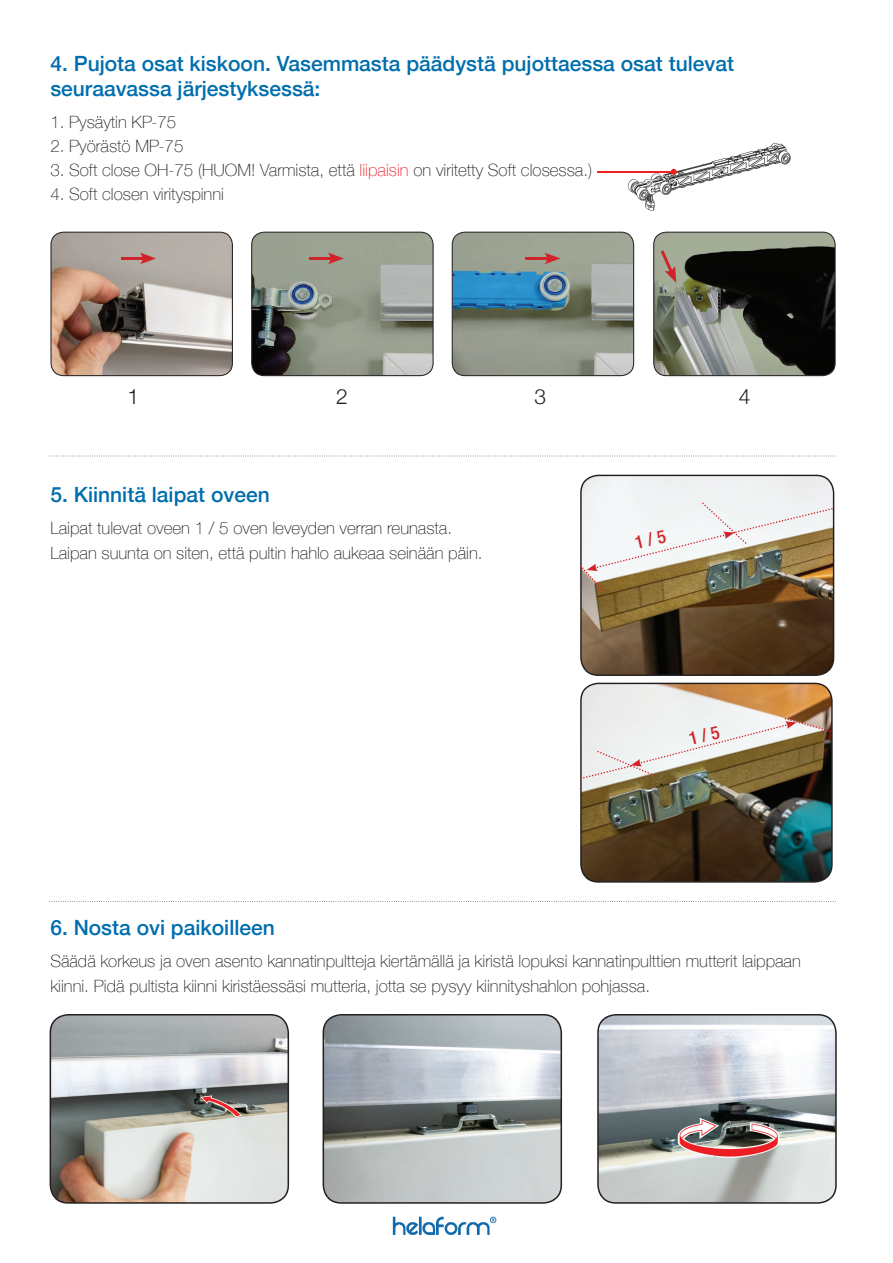
<style>
.page{position:relative;width:893px;height:1263px;background:#fff}
.page>*{position:absolute;margin:0;border:0;box-sizing:border-box;transform-origin:0 0}
.t1{font:500 21px/25.2px "Helvetica Neue";color:#006ead}
.t2{font:300 21px "Helvetica Neue";color:#231f20}
.t3{font:100 16.95px/25.2px "Helvetica Neue";color:#231f20}
.s1{color:#ee1d23}
</style>
<div class="page">
<svg style="left:50px;top:232px;width:183px;height:144px"></svg>
<svg style="left:251px;top:232px;width:183px;height:144px"></svg>
<svg style="left:452px;top:232px;width:182px;height:144px"></svg>
<svg style="left:653px;top:232px;width:183px;height:144px"></svg>
<svg style="left:50px;top:1014px;width:239px;height:190px"></svg>
<svg style="left:323px;top:1014px;width:239px;height:190px"></svg>
<svg style="left:597px;top:1014px;width:240px;height:190px"></svg>
<svg style="left:50px;top:456px;width:786px;height:1px"></svg>
<svg style="left:50px;top:901px;width:786px;height:1px"></svg>
<img style="left:392px;top:1216px;width:105px;height:19px">
<svg style="left:580px;top:475px;width:254px;height:201px"></svg>
<img style="left:580px;top:683px;width:253px;height:200px">
<img style="left:627px;top:143px;width:163px;height:68px">
<hr style="left:597px;top:171px;width:77px;height:2px;background:#ee2123">
<svg style="left:627px;top:143px;width:69px;height:39px"></svg>
<img style="left:672px;top:1112px;width:117px;height:50px">
<svg style="left:200px;top:1095px;width:42px;height:22px"></svg>
<svg style="left:580px;top:503px;width:253px;height:88px"></svg>
<svg style="left:580px;top:718px;width:251px;height:61px"></svg>
<p class="t1" style="left:50px;top:50px;width:685px">4. Pujota osat kiskoon. Vasemmasta päädystä pujottaessa osat tulevat seuraavassa järjestyksessä:</p>
<p class="t3" style="left:50px;top:109px;width:128px">1. Pysäytin KP-75</p>
<p class="t3" style="left:50px;top:133px;width:135px">2. Pyörästö MP-75</p>
<p class="t3" style="left:50px;top:157px;width:543px">3. Soft close OH-75 (HUOM! Varmista, että <span class="s1">liipaisin</span> on viritetty Soft closessa.)</p>
<p class="t3" style="left:50px;top:181px;width:175px">4. Soft closen virityspinni</p>
<p class="t2" style="left:127px;top:384px;width:13px">1</p>
<p class="t2" style="left:336px;top:384px;width:13px">2</p>
<p class="t2" style="left:535px;top:384px;width:13px">3</p>
<p class="t2" style="left:739px;top:384px;width:13px">4</p>
<p class="t1" style="left:50px;top:482px;width:221px">5. Kiinnitä laipat oveen</p>
<p class="t3" style="left:50px;top:515px;width:434px">Laipat tulevat oveen 1 / 5 oven leveyden verran reunasta.<br>Laipan suunta on siten, että pultin hahlo aukeaa seinään päin.</p>
<p class="t1" style="left:50px;top:915px;width:226px">6. Nosta ovi paikoilleen</p>
<p class="t3" style="left:50px;top:948px;width:752px">Säädä korkeus ja oven asento kannatinpultteja kiertämällä ja kiristä lopuksi kannatinpulttien mutterit laippaan kiinni. Pidä pultista kiinni kiristäessäsi mutteria, jotta se pysyy kiinnityshahlon pohjassa.</p>
</div>
